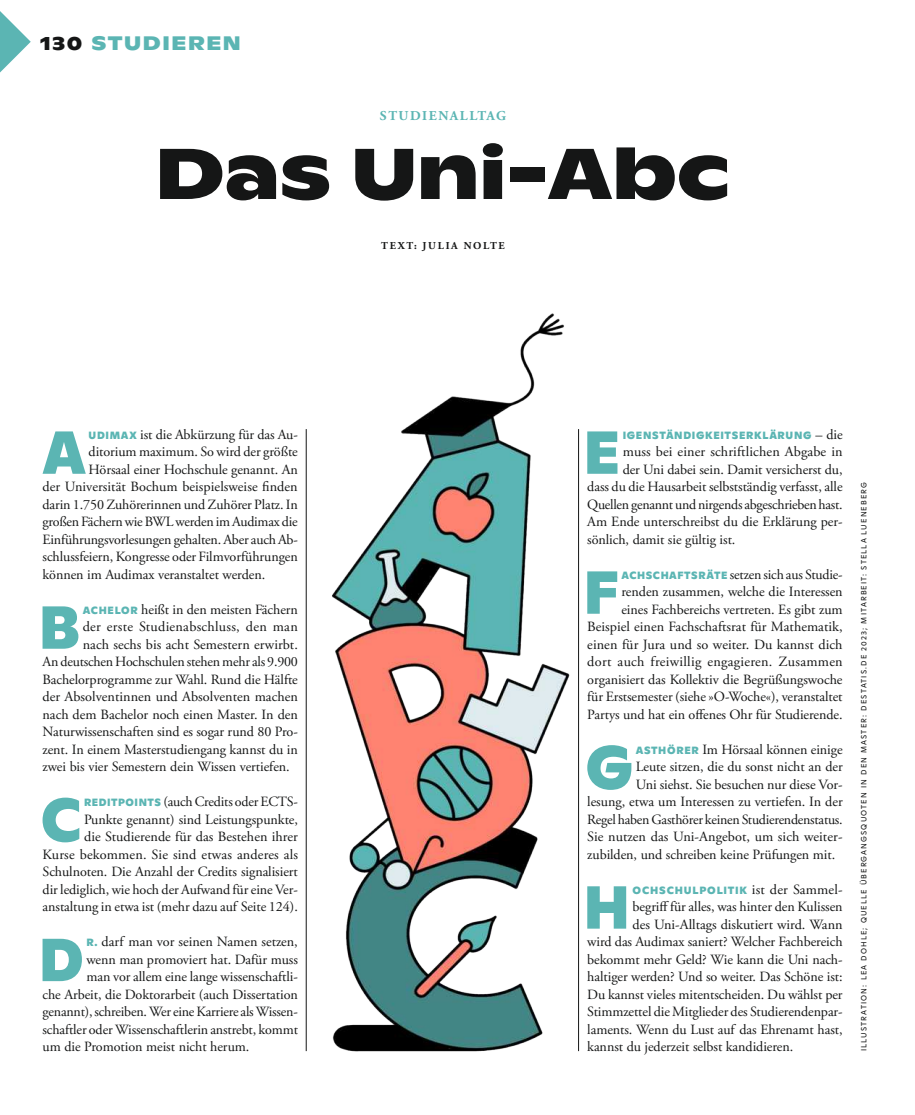
<style>
.page{position:relative;width:915px;height:1115px;background:#fff}
.page>*{position:absolute;margin:0;border:0;box-sizing:border-box;transform-origin:0 0}
.t1{font:700 71.55px "ABC Ginto Nord";color:#151616;scale:1.06 1}
.t2{font:900 60.45px "ABC Ginto Normal";color:#5bb5b3}
.t3{font:700 19.5px "ABC Ginto Nord";letter-spacing:.08em;color:#5bb5b3}
.t4{font:14.1px/17.5px "Zeit Garamond Pro";letter-spacing:-.005em;color:#151616;text-align:right}
.t5{font:14.1px "Zeit Garamond Pro";letter-spacing:.02em;color:#151616}
.t6{font:700 13.5px "Zeit Garamond Pro";letter-spacing:.11em;color:#5bb5b3}
.t7{font:900 10.5px "ABC Ginto Normal";letter-spacing:.065em;color:#5bb5b3}
.t8{font:700 10.5px "Zeit Garamond Pro";letter-spacing:.165em;color:#151616}
.t9{font:7.5px "ABC Ginto Normal";letter-spacing:.15em;color:#151616}
.s1{color:#151616}
.s2{font-family:"ABC Ginto Normal";font-weight:900;font-size:10.5px;color:#5bb5b3}
.s3{font-family:"Zeit Garamond Pro";font-weight:400;font-size:14.1px;color:#151616}
</style>
<div class="page">
<img style="left:305px;top:313px;width:275px;height:739px">
<hr style="left:306px;top:429px;width:1px;height:621px;background:#151616">
<hr style="left:578px;top:429px;width:1px;height:621px;background:#151616">
<svg style="left:0;top:11px;width:31px;height:62px"></svg>
<h3 class="t3" style="left:40px;top:31px;width:202px"><span class="s1">130</span> STUDIEREN</h3>
<p class="t6" style="left:380px;top:107px;width:127px">STUDIENALLTAG</p>
<h1 class="t1" style="left:155px;top:129px;width:543px">Das Uni-Abc</h1>
<p class="t8" style="left:381px;top:240px;width:125px">TEXT: JULIA NOLTE</p>
<h2 class="t2" style="left:42px;top:414px;width:46px">A</h2>
<p class="t4" style="left:89px;top:426px;width:211px"><span class="s2">UDIMAX</span> ist die Abkürzung für das Au-</p>
<p class="t4" style="left:89px;top:443px;width:211px">ditorium maximum. So wird der größte</p>
<p class="t4" style="left:89px;top:461px;width:211px">Hörsaal einer Hochschule genannt. An</p>
<p class="t4" style="left:43px;top:478px;width:256px">der Universität Bochum beispielsweise finden</p>
<p class="t4" style="left:43px;top:496px;width:256px">darin 1.750 Zuhörerinnen und Zuhörer Platz. In</p>
<p class="t4" style="left:43px;top:513px;width:256px">großen Fächern wie BWL werden im Audimax die</p>
<p class="t4" style="left:43px;top:531px;width:257px">Einführungsvorlesungen gehalten. Aber auch Ab-</p>
<p class="t4" style="left:43px;top:548px;width:257px">schlussfeiern, Kongresse oder Filmvorführungen</p>
<p class="t4" style="left:43px;top:566px;width:224px">können im Audimax veranstaltet werden.</p>
<h2 class="t2" style="left:39px;top:589px;width:43px">B</h2>
<p class="t4" style="left:83px;top:600px;width:216px"><span class="s2">ACHELOR</span> heißt in den meisten Fächern</p>
<p class="t5" style="left:83px;top:618px;width:216px">der erste Studienabschluss, den man</p>
<p class="t4" style="left:83px;top:635px;width:216px">nach sechs bis acht Semestern erwirbt.</p>
<p class="t4" style="left:43px;top:653px;width:257px">An deutschen Hochschulen stehen mehr als 9.900</p>
<p class="t4" style="left:43px;top:670px;width:257px">Bachelorprogramme zur Wahl. Rund die Hälfte</p>
<p class="t4" style="left:43px;top:688px;width:257px">der Absolventinnen und Absolventen machen</p>
<p class="t4" style="left:43px;top:705px;width:257px">nach dem Bachelor noch einen Master. In den</p>
<p class="t4" style="left:43px;top:723px;width:257px">Naturwissenschaften sind es sogar rund 80 Pro-</p>
<p class="t4" style="left:43px;top:740px;width:257px">zent. In einem Masterstudiengang kannst du in</p>
<p class="t4" style="left:43px;top:758px;width:248px">zwei bis vier Semestern dein Wissen vertiefen.</p>
<h2 class="t2" style="left:41px;top:781px;width:43px">C</h2>
<p class="t4" style="left:43px;top:793px;width:257px"><span class="s2">REDITPOINTS</span> (auch Credits oder ECTS-Punkte genannt) sind Leistungspunkte,<br>die Studierende für das Bestehen ihrer<br>Kurse bekommen. Sie sind etwas anderes als Schulnoten. Die Anzahl der Credits signalisiert dir lediglich, wie hoch der Aufwand für eine Ver&shy;anstaltung in etwa ist (mehr dazu auf Seite 124).</p>
<h2 class="t2" style="left:39px;top:921px;width:47px">D</h2>
<p class="t4" style="left:86px;top:933px;width:213px"><span class="s2">R.</span> darf man vor seinen Namen setzen,</p>
<p class="t4" style="left:86px;top:950px;width:213px">wenn man promoviert hat. Dafür muss</p>
<p class="t4" style="left:86px;top:968px;width:213px">man vor allem eine lange wissenschaftli-</p>
<p class="t4" style="left:43px;top:985px;width:257px">che Arbeit, die Doktorarbeit (auch Dissertation</p>
<p class="t4" style="left:43px;top:1002px;width:257px">genannt), schreiben. Wer eine Karriere als Wissen-</p>
<p class="t4" style="left:43px;top:1020px;width:257px">schaftler oder Wissenschaftlerin anstrebt, kommt</p>
<p class="t4" style="left:43px;top:1037px;width:208px">um die Promotion meist nicht herum.</p>
<h2 class="t2" style="left:583px;top:414px;width:38px">E</h2>
<p class="t7" style="left:622px;top:428px;width:221px">IGENSTÄNDIGKEITSERKLÄRUNG <span class="s3">– die</span></p>
<p class="t4" style="left:622px;top:443px;width:221px">muss bei einer schriftlichen Abgabe in</p>
<p class="t4" style="left:622px;top:461px;width:221px">der Uni dabei sein. Damit versicherst du,</p>
<p class="t4" style="left:587px;top:478px;width:257px">dass du die Hausarbeit selbstständig verfasst, alle</p>
<p class="t4" style="left:587px;top:496px;width:257px">Quellen genannt und nirgends abgeschrieben hast.</p>
<p class="t4" style="left:587px;top:513px;width:257px">Am Ende unterschreibst du die Erklärung per-</p>
<p class="t4" style="left:587px;top:531px;width:150px">sönlich, damit sie gültig ist.</p>
<h2 class="t2" style="left:583px;top:554px;width:37px">F</h2>
<p class="t4" style="left:587px;top:566px;width:257px"><span class="s2">ACHSCHAFTSRÄTE</span> setzen sich aus Studie&shy;renden zusammen, welche die Interessen<br>eines Fachbereichs vertreten. Es gibt zum Beispiel einen Fachschaftsrat für Mathematik, einen für Jura und so weiter. Du kannst dich dort auch freiwillig engagieren. Zusammen organisiert das Kollektiv die Begrüßungswoche für Erstsemester (siehe »O-Woche«), veranstaltet Partys und hat ein offenes Ohr für Studierende.</p>
<h2 class="t2" style="left:585px;top:729px;width:49px">G</h2>
<p class="t4" style="left:635px;top:740px;width:208px"><span class="s2">ASTHÖRER</span> Im Hörsaal können einige</p>
<p class="t4" style="left:635px;top:758px;width:208px">Leute sitzen, die du sonst nicht an der</p>
<p class="t4" style="left:635px;top:775px;width:208px">Uni siehst. Sie besuchen nur diese Vor-</p>
<p class="t4" style="left:587px;top:793px;width:257px">lesung, etwa um Interessen zu vertiefen. In der</p>
<p class="t4" style="left:587px;top:810px;width:257px">Regel haben Gasthörer keinen Studierendenstatus.</p>
<p class="t4" style="left:587px;top:828px;width:257px">Sie nutzen das Uni-Angebot, um sich weiter-</p>
<p class="t4" style="left:587px;top:845px;width:249px">zubilden, und schreiben keine Prüfungen mit.</p>
<h2 class="t2" style="left:583px;top:869px;width:48px">H</h2>
<p class="t7" style="left:632px;top:883px;width:211px">OCHSCHULPOLITIK <span class="s3">ist der Sammel-</span></p>
<p class="t4" style="left:632px;top:898px;width:211px">begriff für alles, was hinter den Kulissen</p>
<p class="t4" style="left:632px;top:915px;width:211px">des Uni-Alltags diskutiert wird. Wann</p>
<p class="t4" style="left:587px;top:933px;width:257px">wird das Audimax saniert? Welcher Fachbereich</p>
<p class="t4" style="left:587px;top:950px;width:257px">bekommt mehr Geld? Wie kann die Uni nach-</p>
<p class="t4" style="left:587px;top:968px;width:257px">haltiger werden? Und so weiter. Das Schöne ist:</p>
<p class="t4" style="left:587px;top:985px;width:257px">Du kannst vieles mitentscheiden. Du wählst per</p>
<p class="t4" style="left:587px;top:1002px;width:257px">Stimmzettel die Mitglieder des Studierendenpar-</p>
<p class="t4" style="left:587px;top:1020px;width:257px">laments. Wenn du Lust auf das Ehrenamt hast,</p>
<p class="t4" style="left:587px;top:1037px;width:207px">kannst du jederzeit selbst kandidieren.</p>
<p class="t9" style="left:858px;top:1050px;width:570px;rotate:-90deg">ILLUSTRATION: LEA DOHLE; QUELLE ÜBERGANGSQUOTEN IN DEN MASTER: DESTATIS.DE 2023; MITARBEIT: STELLA LUENEBERG</p>
</div>
